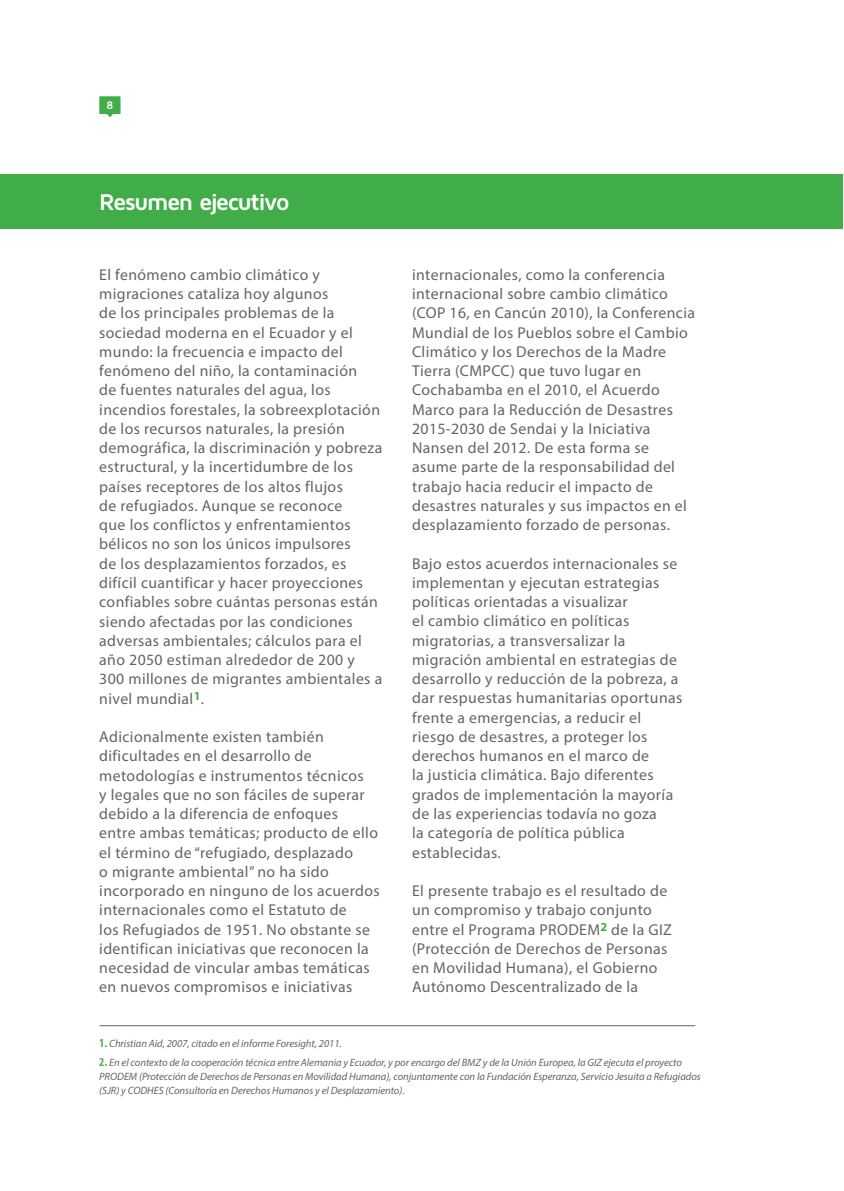
<style>
.page{position:relative;width:844px;height:1191px;background:#fff}
.page>*{position:absolute;margin:0;border:0;box-sizing:border-box;transform-origin:0 0}
.t1{font:700 23.62px "Maven Pro";letter-spacing:-.065em;color:#fff}
.t2{font:15.75px/19.2px "Myriad Pro";letter-spacing:.025em;color:#636466}
.t3{font:700 11.38px "Maven Pro";color:#fff}
.t4{font:italic 10.67px/14.2px "Myriad Pro";letter-spacing:-.005em;color:#636466}
.s1{font-weight:700;font-style:normal;font-stretch:condensed;font-size:12.25px;color:#50b04e}
</style>
<div class="page">
<svg style="left:99px;top:96px;width:21px;height:21px"></svg>
<div style="left:0;top:174px;width:842px;height:55px;background:#41ad49"></div>
<hr style="left:99px;top:1025px;width:596px;height:1px;background:#636466">
<p class="t3" style="left:106px;top:98px;width:8px">8</p>
<h1 class="t1" style="left:99px;top:187px;width:191px">Resumen ejecutivo</h1>
<p class="t2" style="left:99px;top:265px;width:284px">El fenómeno cambio climático y migraciones cataliza hoy algunos<br>de los principales problemas de la sociedad moderna en el Ecuador y el mundo: la frecuencia e impacto del fenómeno del niño, la contaminación<br>de fuentes naturales del agua, los incendios forestales, la sobreexplotación de los recursos naturales, la presión demográfica, la discriminación y pobreza estructural, y la incertidumbre de los países receptores de los altos flujos<br>de refugiados. Aunque se reconoce<br>que los conflictos y enfrentamientos bélicos no son los únicos impulsores<br>de los desplazamientos forzados, es difícil cuantificar y hacer proyecciones confiables sobre cuántas personas están siendo afectadas por las condiciones adversas ambientales; cálculos para el año 2050 estiman alrededor de 200 y 300 millones de migrantes ambientales a nivel mundial<sup>1</sup>.</p>
<p class="t2" style="left:99px;top:727px;width:282px">Adicionalmente existen también dificultades en el desarrollo de metodologías e instrumentos técnicos<br>y legales que no son fáciles de superar debido a la diferencia de enfoques<br>entre ambas temáticas; producto de ello el término de “refugiado, desplazado<br>o migrante ambiental” no ha sido incorporado en ninguno de los acuerdos internacionales como el Estatuto de<br>los Refugiados de 1951. No obstante se identifican iniciativas que reconocen la necesidad de vincular ambas temáticas en nuevos compromisos e iniciativas</p>
<p class="t2" style="left:412px;top:265px;width:284px">internacionales, como la conferencia internacional sobre cambio climático (COP 16, en Cancún 2010), la Conferencia Mundial de los Pueblos sobre el Cambio Climático y los Derechos de la Madre Tierra (CMPCC) que tuvo lugar en Cochabamba en el 2010, el Acuerdo Marco para la Reducción de Desastres 2015-2030 de Sendai y la Iniciativa Nansen del 2012. De esta forma se asume parte de la responsabilidad del trabajo hacia reducir el impacto de desastres naturales y sus impactos en el desplazamiento forzado de personas.</p>
<p class="t2" style="left:412px;top:553px;width:272px">Bajo estos acuerdos internacionales se implementan y ejecutan estrategias políticas orientadas a visualizar<br>el cambio climático en políticas migratorias, a transversalizar la migración ambiental en estrategias de desarrollo y reducción de la pobreza, a dar respuestas humanitarias oportunas frente a emergencias, a reducir el riesgo de desastres, a proteger los derechos humanos en el marco de<br>la justicia climática. Bajo diferentes grados de implementación la mayoría de las experiencias todavía no goza<br>la categoría de política pública establecidas.</p>
<p class="t2" style="left:412px;top:881px;width:261px">El presente trabajo es el resultado de un compromiso y trabajo conjunto entre el Programa PRODEM<sup>2</sup> de la GIZ (Protección de Derechos de Personas en Movilidad Humana), el Gobierno Autónomo Descentralizado de la</p>
<p class="t4" style="left:99px;top:1035px;width:244px"><span class="s1">1.</span> Christian Aid, 2007, citado en el informe Foresight, 2011.</p>
<p class="t4" style="left:99px;top:1055px;width:603px"><span class="s1">2.</span> En el contexto de la cooperación técnica entre Alemania y Ecuador, y por encargo del BMZ y de la Unión Europea, la GIZ ejecuta el proyecto<br>PRODEM (Protección de Derechos de Personas en Movilidad Humana), conjuntamente con la Fundación Esperanza, Servicio Jesuita a Refugiados (SJR) y CODHES (Consultoría en Derechos Humanos y el Desplazamiento).</p>
</div>
